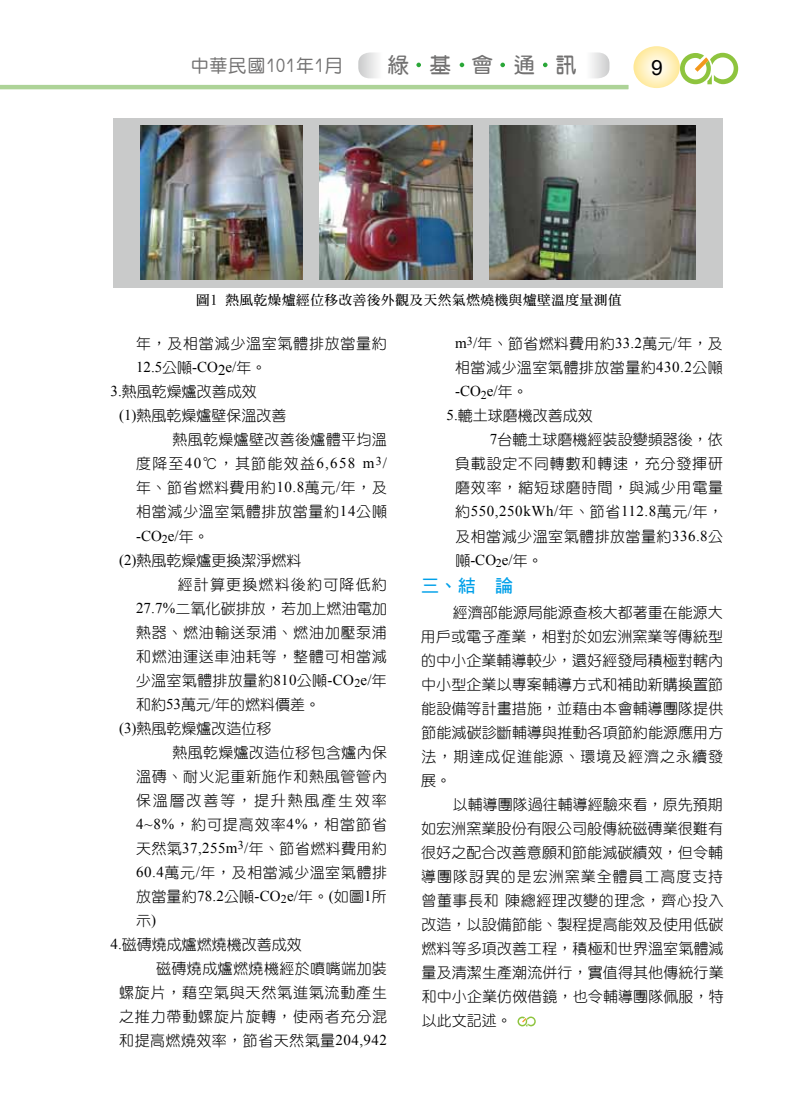
<style>
.page{position:relative;width:808px;height:1106px;background:#fff}
.page>*{position:absolute;margin:0;border:0;box-sizing:border-box;transform-origin:0 0}
.t1{font:21px "DF Yuan Bd HK BF";letter-spacing:1em;color:#727171}
.t2{font:21px "Arial";color:#000}
.t3{font:18px "DF Yuan Md HK BF";letter-spacing:.05em;color:#727171}
.t4{font:18px "DF Hei Bd HK BF";color:#00a0e9}
.t5{font:15px/24px "DF Yuan Lt HK BF";letter-spacing:.03em;color:#000;text-align:justify}
.t6{font:15px "DF Yuan Lt HK BF";color:#000}
.t7{font:15px "DF Yuan Lt HK BF";letter-spacing:.055em;color:#000}
.t8{font:15px "Times New Roman";letter-spacing:.02em;color:#000}
.t9{font:15px "DF Yuan Lt HK BF";letter-spacing:.05em;color:#000}
.t10{font:15px "DF Yuan Lt HK BF";letter-spacing:.085em;color:#000}
.t11{font:15px "DF Yuan Lt HK BF";letter-spacing:.01em;color:#000}
.t12{font:15px "DF Yuan Lt HK BF";letter-spacing:.06em;color:#000}
.t13{font:15px "DF Yuan Lt HK BF";letter-spacing:.005em;color:#000}
.t14{font:15px "DF Yuan Lt HK BF";letter-spacing:.125em;color:#000}
.t15{font:15px "DF Yuan Lt HK BF";letter-spacing:.08em;color:#000}
.t16{font:13.5px "DF Ming Bd HK BF";letter-spacing:.05em;color:#000}
.s1{font-family:"DF Yuan Lt HK BF"}
.s2{font-family:"Times New Roman"}
</style>
<div class="page">
<svg style="left:416px;top:63px;width:5px;height:4px"></svg>
<svg style="left:460px;top:63px;width:4px;height:4px"></svg>
<svg style="left:500px;top:63px;width:5px;height:4px"></svg>
<svg style="left:543px;top:63px;width:4px;height:4px"></svg>
<svg style="left:591px;top:52px;width:18px;height:26px"></svg>
<svg style="left:358px;top:52px;width:20px;height:26px"></svg>
<svg style="left:633px;top:46px;width:105px;height:42px"></svg>
<hr style="left:0;top:85px;width:628px;height:4px;background:#add397">
<svg style="left:517px;top:1016px;width:19px;height:10px"></svg>
<div style="left:114px;top:118px;width:609px;height:170px;background:#c9caca"></div>
<img style="left:140px;top:125px;width:163px;height:155px">
<img style="left:320px;top:125px;width:152px;height:155px">
<img style="left:490px;top:125px;width:206px;height:155px">
<p class="t3" style="left:191px;top:57px;width:154px">中華民國101年1月</p>
<h1 class="t1" style="left:388px;top:55px;width:190px">綠基會通訊</h1>
<h1 class="t2" style="left:651px;top:54px;width:13px">9</h1>
<p class="t16" style="left:196px;top:293px;width:427px">圖1 熱風乾燥爐經位移改善後外觀及天然氣燃燒機與爐壁溫度量測值</p>
<p class="t9" style="left:136px;top:336px;width:252px">年，及相當減少溫室氣體排放當量約</p>
<p class="t8" style="left:136px;top:357px;width:132px">12.5<span class="s1">公噸</span>-CO2e/<span class="s1">年。</span></p>
<p class="t6" style="left:110px;top:384px;width:148px"><span class="s2">3.</span>熱風乾燥爐改善成效</p>
<p class="t6" style="left:119px;top:408px;width:169px"><span class="s2">(1)</span>熱風乾燥爐壁保溫改善</p>
<p class="t5" style="left:172px;top:428px;width:216px">熱風乾燥爐壁改善後爐體平均溫</p>
<p class="t10" style="left:136px;top:456px;width:252px">度降至<span class="s2">40</span>℃，其節能效益<span class="s2">6,658 m</span><sup>3</sup><span class="s2">/</span></p>
<p class="t5" style="left:136px;top:476px;width:252px">年、節省燃料費用約<span class="s2">10.8</span>萬元<span class="s2">/</span>年，及</p>
<p class="t5" style="left:136px;top:500px;width:252px">相當減少溫室氣體排放當量約<span class="s2">14</span>公噸</p>
<p class="t8" style="left:136px;top:525px;width:74px">-CO<sub>2</sub>e/<span class="s1">年。</span></p>
<p class="t6" style="left:119px;top:552px;width:184px"><span class="s2">(2)</span>熱風乾燥爐更換潔淨燃料</p>
<p class="t15" style="left:178px;top:576px;width:211px">經計算更換燃料後約可降低約</p>
<p class="t11" style="left:136px;top:600px;width:252px"><span class="s2">27.7%</span>二氧化碳排放，若加上燃油電加</p>
<p class="t9" style="left:136px;top:624px;width:252px">熱器、燃油輸送泵浦、燃油加壓泵浦</p>
<p class="t9" style="left:136px;top:648px;width:252px">和燃油運送車油耗等，整體可相當減</p>
<p class="t5" style="left:136px;top:668px;width:252px">少溫室氣體排放量約<span class="s2">810</span>公噸<span class="s2">-CO</span><sub>2</sub><span class="s2">e/</span>年</p>
<p class="t6" style="left:136px;top:696px;width:186px">和約<span class="s2">53</span>萬元<span class="s2">/</span>年的燃料價差。</p>
<p class="t6" style="left:119px;top:720px;width:154px"><span class="s2">(3)</span>熱風乾燥爐改造位移</p>
<p class="t5" style="left:173px;top:740px;width:216px">熱風乾燥爐改造位移包含爐內保</p>
<p class="t9" style="left:136px;top:768px;width:252px">溫磚、耐火泥重新施作和熱風管管內</p>
<p class="t14" style="left:136px;top:792px;width:252px">保溫層改善等，提升熱風產生效率</p>
<p class="t12" style="left:136px;top:816px;width:252px"><span class="s2">4~8%</span>，約可提高效率<span class="s2">4%</span>，相當節省</p>
<p class="t5" style="left:136px;top:836px;width:252px">天然氣<span class="s2">37,255m</span><sup>3</sup><span class="s2">/</span>年、節省燃料費用約</p>
<p class="t5" style="left:136px;top:860px;width:252px"><span class="s2">60.4</span>萬元<span class="s2">/</span>年，及相當減少溫室氣體排</p>
<p class="t5" style="left:136px;top:884px;width:252px">放當量約<span class="s2">78.2</span>公噸<span class="s2">-CO</span><sub>2</sub><span class="s2">e/</span>年。<span class="s2">(</span>如圖<span class="s2">1</span>所</p>
<p class="t5" style="left:136px;top:908px;width:21px">示<span class="s2">)</span></p>
<p class="t6" style="left:111px;top:936px;width:193px"><span class="s2">4.</span>磁磚燒成爐燃燒機改善成效</p>
<p class="t5" style="left:156px;top:956px;width:232px">磁磚燒成爐燃燒機經於噴嘴端加裝</p>
<p class="t7" style="left:119px;top:984px;width:269px">螺旋片，藉空氣與天然氣進氣流動產生</p>
<p class="t7" style="left:119px;top:1008px;width:269px">之推力帶動螺旋片旋轉，使兩者充分混</p>
<p class="t5" style="left:119px;top:1028px;width:269px">和提高燃燒效率，節省天然氣量<span class="s2">204,942</span></p>
<p class="t5" style="left:455px;top:332px;width:269px"><span class="s2">m</span><sup>3</sup><span class="s2">/</span>年、節省燃料費用約<span class="s2">33.2</span>萬元<span class="s2">/</span>年，及相當減少溫室氣體排放當量約<span class="s2">430.2</span>公噸</p>
<p class="t8" style="left:455px;top:381px;width:74px">-CO<sub>2</sub>e/<span class="s1">年。</span></p>
<p class="t6" style="left:446px;top:408px;width:148px"><span class="s2">5.</span>轆土球磨機改善成效</p>
<p class="t13" style="left:490px;top:432px;width:235px"><span class="s2">7</span>台轆土球磨機經裝設變頻器後，依</p>
<p class="t7" style="left:455px;top:456px;width:269px">負載設定不同轉數和轉速，充分發揮研</p>
<p class="t7" style="left:455px;top:480px;width:269px">磨效率，縮短球磨時間，與減少用電量</p>
<p class="t8" style="left:455px;top:501px;width:269px"><span class="s1">約</span>550,250kWh/<span class="s1">年、節省</span>112.8<span class="s1">萬元</span>/<span class="s1">年，</span></p>
<p class="t5" style="left:455px;top:524px;width:269px">及相當減少溫室氣體排放當量約<span class="s2">336.8</span>公</p>
<p class="t8" style="left:455px;top:549px;width:89px"><span class="s1">噸</span>-CO<sub>2</sub>e/<span class="s1">年。</span></p>
<p class="t4" style="left:421px;top:576px;width:94px">三、結 論</p>
<p class="t5" style="left:421px;top:600px;width:304px;text-indent:32px">經濟部能源局能源查核大都著重在能源大用戶或電子產業，相對於如宏洲窯業等傳統型的中小企業輔導較少，還好經發局積極對轄內中小型企業以專案輔導方式和補助新購換置節能設備等計畫措施，並藉由本會輔導團隊提供節能減碳診斷輔導與推動各項節約能源應用方法，期達成促進能源、環境及經濟之永續發展。</p>
<p class="t5" style="left:421px;top:792px;width:304px;text-indent:32px">以輔導團隊過往輔導經驗來看，原先預期如宏洲窯業股份有限公司般傳統磁磚業很難有很好之配合改善意願和節能減碳績效，但令輔導團隊訝異的是宏洲窯業全體員工高度支持曾董事長和陳總經理改變的理念，齊心投入改造，以設備節能、製程提高能效及使用低碳燃料等多項改善工程，積極和世界溫室氣體減量及清潔生產潮流併行，實值得其他傳統行業和中小企業仿傚借鏡，也令輔導團隊佩服，特以此文記述。</p>
</div>
